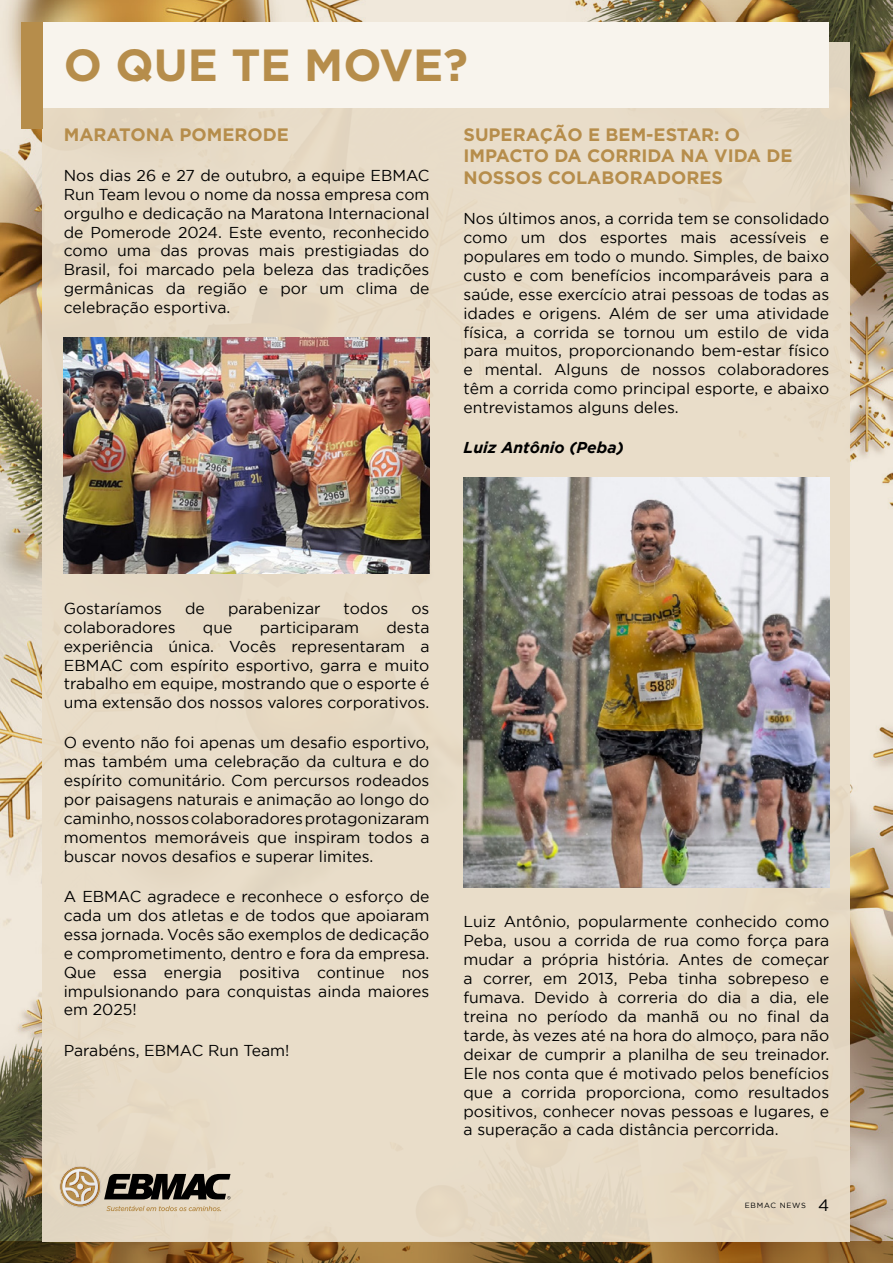
<style>
.page{position:relative;width:893px;height:1263px;background:#fff}
.page>*{position:absolute;margin:0;border:0;box-sizing:border-box;transform-origin:0 0}
.t1{font:700 45px "Gotham";color:#b68d4b}
.t2{font:700 18px/21.6px "Gotham";color:#b68d4b}
.t3{font:15.75px/18.9px "Gotham";color:#000;text-align:justify}
.t4{font:italic 700 15.75px "Gotham";color:#000}
.t5{font:7.5px "Gotham";letter-spacing:.1em;color:#000}
.s1{font-size:16.5px}
</style>
<div class="page">
<img style="left:0;top:0;width:893px;height:1263px">
<div style="left:43px;top:43px;width:807px;height:1199px;background:#e9ddc9"></div>
<svg style="left:60px;top:1166px;width:170px;height:45px"></svg>
<div style="left:41px;top:22px;width:788px;height:85px;background:#f8f4ed"></div>
<div style="left:21px;top:22px;width:22px;height:107px;background:#b68d4b"></div>
<img style="left:64px;top:338px;width:365px;height:236px">
<img style="left:463px;top:478px;width:366px;height:409px">
<h1 class="t1" style="left:64px;top:39px;width:406px">O QUE TE MOVE?</h1>
<p class="t2" style="left:64px;top:123px;width:227px">MARATONA POMERODE</p>
<p class="t3" style="left:64px;top:166px;width:367px">Nos dias 26 e 27 de outubro, a equipe EBMAC Run Team levou o nome da nossa empresa com orgulho e dedicação na Maratona Internacional de Pomerode 2024. Este evento, reconhecido como uma das provas mais prestigiadas do Brasil, foi marcado pela beleza das tradições germânicas da região e por um clima de celebração esportiva.</p>
<p class="t2" style="left:463px;top:123px;width:331px">SUPERAÇÃO E BEM-ESTAR: O<br>IMPACTO DA CORRIDA NA VIDA DE<br>NOSSOS COLABORADORES</p>
<p class="t3" style="left:463px;top:209px;width:367px">Nos últimos anos, a corrida tem se consolidado como um dos esportes mais acessíveis e populares em todo o mundo. Simples, de baixo custo e com benefícios incomparáveis para a saúde, esse exercício atrai pessoas de todas as idades e origens. Além de ser uma atividade física, a corrida se tornou um estilo de vida para muitos, proporcionando bem-estar físico e mental. Alguns de nossos colaboradores têm a corrida como principal esporte, e abaixo entrevistamos alguns deles.</p>
<p class="t4" style="left:463px;top:439px;width:162px">Luiz Antônio (Peba)</p>
<p class="t3" style="left:64px;top:598px;width:100px">Gostaríamos</p>
<p class="t3" style="left:185px;top:598px;width:21px">de</p>
<p class="t3" style="left:228px;top:598px;width:94px">parabenizar</p>
<p class="t3" style="left:344px;top:598px;width:46px">todos</p>
<p class="t3" style="left:411px;top:598px;width:20px">os</p>
<p class="t3" style="left:64px;top:617px;width:113px">colaboradores</p>
<p class="t3" style="left:203px;top:617px;width:31px">que</p>
<p class="t3" style="left:260px;top:617px;width:101px">participaram</p>
<p class="t3" style="left:64px;top:617px;width:367px;text-indent:323px">desta experiência única. Vocês representaram a EBMAC com espírito esportivo, garra e muito trabalho em equipe, mostrando que o esporte é uma extensão dos nossos valores corporativos.</p>
<p class="t3" style="left:64px;top:733px;width:367px">O evento não foi apenas um desafio esportivo, mas também uma celebração da cultura e do espírito comunitário. Com percursos rodeados por paisagens naturais e animação ao longo do caminho, nossos colaboradores protagonizaram momentos memoráveis que inspiram todos a buscar novos desafios e superar limites.</p>
<p class="t3" style="left:64px;top:887px;width:367px">A EBMAC agradece e reconhece o esforço de cada um dos atletas e de todos que apoiaram essa jornada. Vocês são exemplos de dedicação e comprometimento, dentro e fora da empresa.<br>Que essa energia positiva continue nos impulsionando para conquistas ainda maiores em 2025!</p>
<p class="t3" style="left:64px;top:1040px;width:227px">Parabéns, EBMAC Run Team!</p>
<p class="t3" style="left:463px;top:912px;width:367px">Luiz Antônio, popularmente conhecido como Peba, usou a corrida de rua como força para mudar a própria história. Antes de começar a correr, em 2013, Peba tinha sobrepeso e fumava. Devido à correria do dia a dia, ele treina no período da manhã ou no final da tarde, às vezes até na hora do almoço, para não deixar de cumprir a planilha de seu treinador.<br>Ele nos conta que é motivado pelos benefícios que a corrida proporciona, como resultados positivos, conhecer novas pessoas e lugares, e a superação a cada distância percorrida.</p>
<p class="t5" style="left:745px;top:1201px;width:86px">EBMAC NEWS <span class="s1">4</span></p>
</div>
